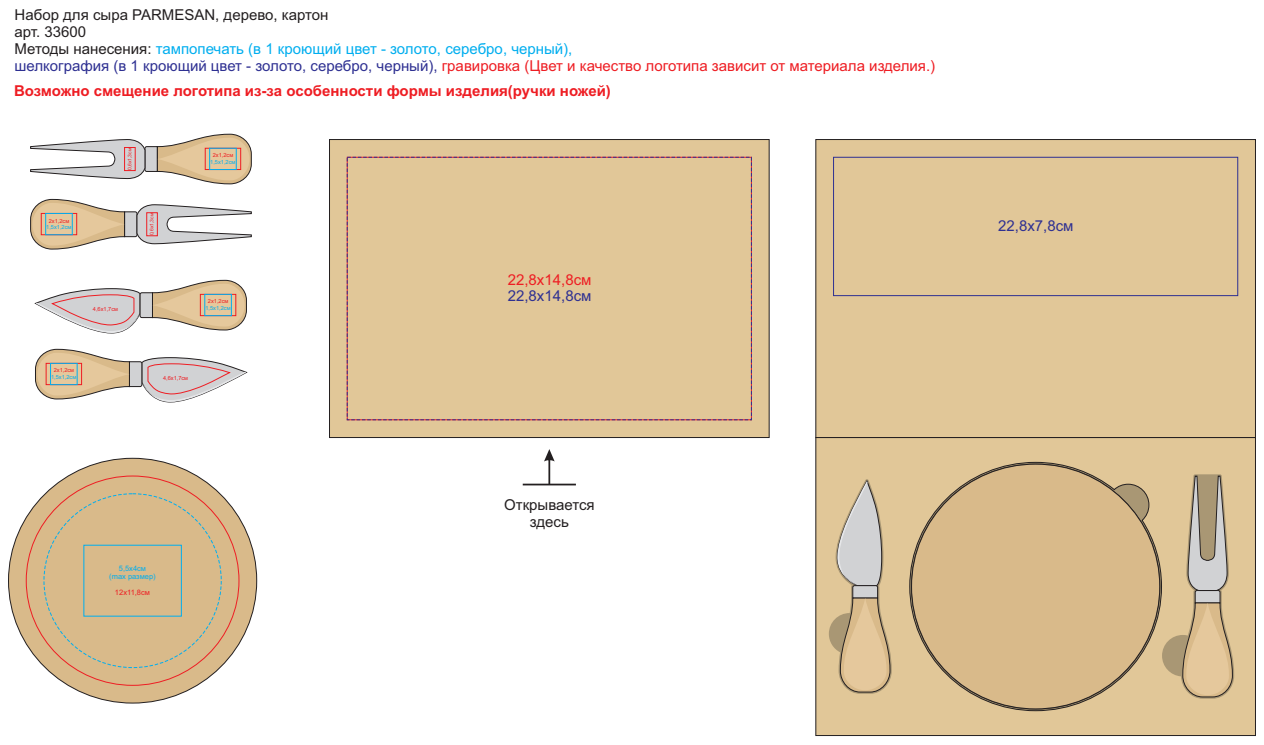
<style>
.page{position:relative;width:1264px;height:745px;background:#fff}
.page>*{position:absolute;margin:0;border:0;box-sizing:border-box;transform-origin:0 0}
.t1{font:15px/16.8px "Arial";color:#231f20}
.t2{font:700 15px "Arial";color:#ee1d23}
.t3{font:15px "Arial";color:#2e3092}
.t4{font:15px "Arial";color:#ee1d23}
.t5{font:7.5px/8.4px "Arial";color:#00aeef;text-align:center}
.t6{font:7.5px "Arial";color:#ee1d23}
.t7{font:5.62px "Arial";color:#ee1d23}
.t8{font:5.62px "Arial";color:#00aeef}
.t9{font:5px "Arial";color:#ee1d23}
.s1{color:#00aeef}
.s2{color:#2e3092}
.s3{color:#ee1d23}
</style>
<div class="page">
<div style="left:815px;top:437px;width:440px;height:298px;background:#e1c798"></div>
<svg style="left:909px;top:461px;width:252px;height:249px;background:#cdb58b"></svg>
<svg style="left:30px;top:134px;width:222px;height:50px"></svg>
<div style="left:124px;top:147px;width:11px;height:24px;border:1px solid #ee1d23"></div>
<svg style="left:30px;top:199px;width:222px;height:50px"></svg>
<div style="left:146px;top:212px;width:11px;height:24px;border:1px solid #ee1d23"></div>
<div style="left:205px;top:148px;width:36px;height:22px;border:1px solid #ee1d23"></div>
<div style="left:209px;top:148px;width:27px;height:22px;border:1px solid #00aeef"></div>
<div style="left:41px;top:213px;width:36px;height:22px;border:1px solid #ee1d23"></div>
<div style="left:45px;top:213px;width:27px;height:22px;border:1px solid #00aeef"></div>
<svg style="left:35px;top:280px;width:212px;height:53px"></svg>
<svg style="left:35px;top:349px;width:212px;height:53px"></svg>
<div style="left:8px;top:458px;width:249px;height:244px;background:#d9ba8a;border:1px solid #231f20;border-radius:50%"></div>
<div style="left:329px;top:139px;width:440px;height:298px;background:#e1c798"></div>
<svg style="left:544px;top:449px;width:10px;height:34px"></svg>
<hr style="left:522px;top:483px;width:54px;height:2px;background:#231f20">
<div style="left:815px;top:139px;width:440px;height:298px;background:#e1c798"></div>
<div style="left:833px;top:157px;width:404px;height:138px;border:1px solid #2e3092"></div>
<svg style="left:1161px;top:474px;width:72px;height:224px;background:#ccb794"></svg>
<svg style="left:828px;top:478px;width:63px;height:215px;background:#d2bf9f"></svg>
<div style="left:911px;top:463px;width:248px;height:245px;background:#d9ba8a;border:1px solid #231f20;border-radius:50%"></div>
<p class="t1" style="left:15px;top:8px;width:922px">Набор для сыра PARMESAN, дерево, картон<br>арт. 33600<br>Методы нанесения: <span class="s1">тампопечать (в 1 кроющий цвет - золото, серебро, черный),<br></span><span class="s2">шелкография (в 1 кроющий цвет - золото, серебро, черный),</span> <span class="s3">гравировка (Цвет и качество логотипа зависит от материала изделия.)</span></p>
<p class="t2" style="left:14px;top:85px;width:598px">Возможно смещение логотипа из-за особенности формы изделия(ручки ножей)</p>
<p class="t7" style="left:49px;top:218px;width:22px">2х1,2см</p>
<p class="t8" style="left:46px;top:225px;width:27px">1,5х1,2см</p>
<p class="t9" style="left:128px;top:170px;width:24px;rotate:-90deg">0,6х1,3см</p>
<p class="t9" style="left:150px;top:235px;width:24px;rotate:-90deg">0,6х1,3см</p>
<p class="t7" style="left:213px;top:153px;width:22px">2х1,2см</p>
<p class="t8" style="left:210px;top:159px;width:27px">1,5х1,2см</p>
<p class="t7" style="left:93px;top:306px;width:27px">4,6х1,7см</p>
<p class="t7" style="left:54px;top:368px;width:22px">2х1,2см</p>
<p class="t8" style="left:51px;top:374px;width:27px">1,5х1,2см</p>
<p class="t7" style="left:208px;top:299px;width:22px">2х1,2см</p>
<p class="t8" style="left:205px;top:305px;width:27px">1,5х1,2см</p>
<p class="t7" style="left:163px;top:375px;width:27px">4,6х1,7см</p>
<p class="t5" style="left:109px;top:564px;width:48px">5,5х4см<br>(max размер)</p>
<p class="t6" style="left:115px;top:589px;width:37px">12х11,8см</p>
<p class="t4" style="left:507px;top:274px;width:85px">22,8х14,8см</p>
<p class="t3" style="left:507px;top:289px;width:85px">22,8х14,8см</p>
<p class="t1" style="left:504px;top:497px;width:92px;text-align:center">Открывается здесь</p>
<p class="t3" style="left:998px;top:220px;width:77px">22,8х7,8см</p>
</div>
